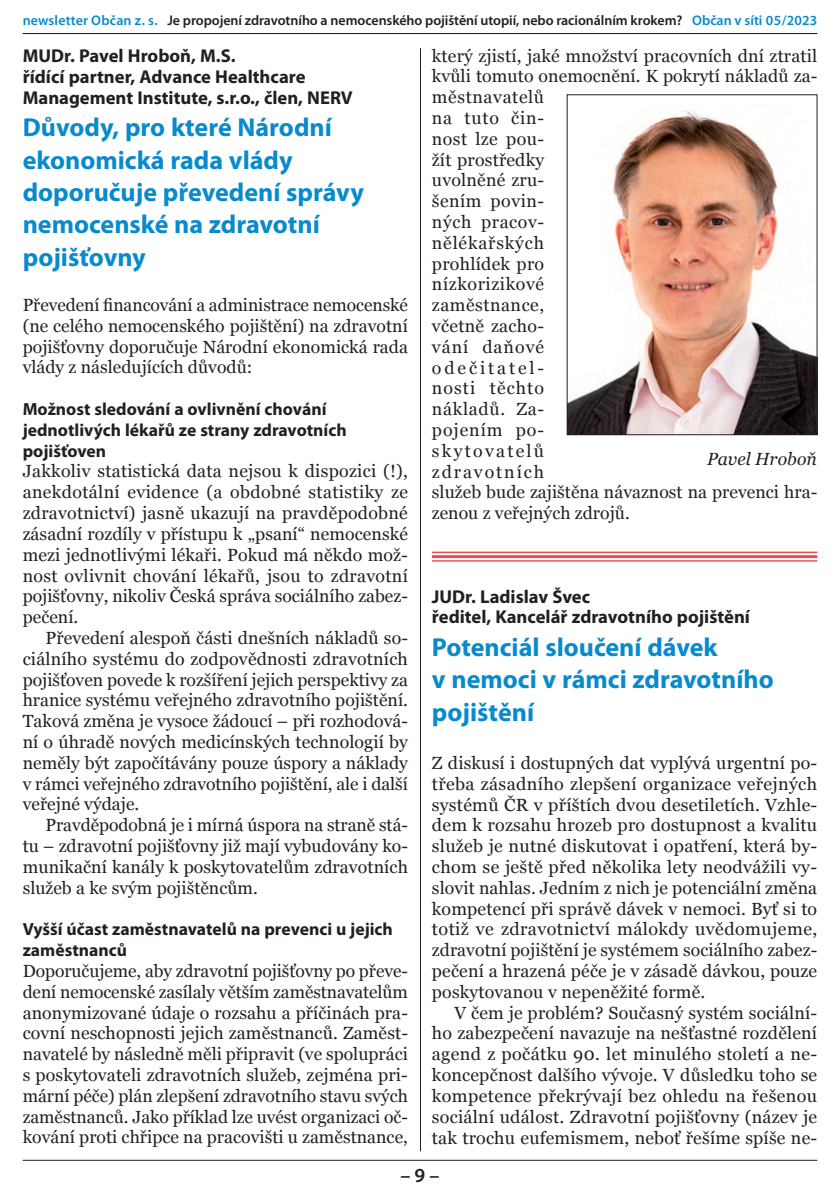
<style>
.page{position:relative;width:840px;height:1191px;background:#fff}
.page>*{position:absolute;margin:0;border:0;box-sizing:border-box;transform-origin:0 0}
.t1{font:700 26px/32.4px "Myriad Pro";color:#098acd}
.t2{font:600 20px "Myriad Pro";color:#231f20}
.t3{font:700 18.6px/20.8px "Myriad Pro";color:#231f20}
.t4{font:17.6px/20.8px "Georgia";letter-spacing:.01em;color:#231f20;text-align:justify}
.t5{font:700 17.6px/20.8px "Myriad Pro";color:#231f20}
.t6{font:italic 17.6px "Georgia";color:#231f20}
.t7{font:600 14px "Myriad Pro";letter-spacing:-.005em;color:#231f20}
.s1{color:#098acd}
</style>
<div class="page">
<hr style="left:23px;top:1159px;width:793px;height:1px;background:#231f20">
<hr style="left:23px;top:33px;width:793px;height:1px;background:#231f20">
<img style="left:568px;top:110px;width:246px;height:323px">
<div style="left:566px;top:94px;width:250px;height:341px;border:1px solid #231f20"></div>
<hr style="left:420px;top:48px;width:1px;height:1103px;background:#231f20">
<hr style="left:432px;top:551px;width:384px;height:2px;background:#ef474d">
<hr style="left:432px;top:555px;width:384px;height:3px;background:#ef474d">
<hr style="left:432px;top:560px;width:384px;height:1px;background:#ef474d">
<p class="t7" style="left:23px;top:12px;width:795px"><span class="s1">newsletter Občan z. s.</span> Je propojení zdravotního a nemocenského pojištění utopií, nebo racionálním krokem? <span class="s1">Občan v síti 05/2023</span></p>
<p class="t3" style="left:23px;top:45px;width:331px">MUDr. Pavel Hroboň, M.S.<br>řídící partner, Advance Healthcare<br>Management Institute, s.r.o., člen, NERV</p>
<h1 class="t1" style="left:23px;top:110px;width:343px">Důvody, pro které Národní ekonomická rada vlády doporučuje převedení správy nemocenské na zdravotní pojišťovny</h1>
<p class="t4" style="left:23px;top:294px;width:386px">Převedení financování a administrace nemocenské (ne celého nemocenského pojištění) na zdravotní pojišťovny doporučuje Národní ekonomická rada vlády z následujících důvodů:</p>
<p class="t5" style="left:23px;top:398px;width:325px">Možnost sledování a ovlivnění chování jednotlivých lékařů ze strany zdravotních pojišťoven</p>
<p class="t4" style="left:23px;top:461px;width:386px">Jakkoliv statistická data nejsou k dispozici (!), anekdotální evidence (a obdobné statistiky ze zdravotnictví) jasně ukazují na pravděpodobné zásadní rozdíly v přístupu k „psaní“ nemocenské mezi jednotlivými lékaři. Pokud má někdo mož&shy;nost ovlivnit chování lékařů, jsou to zdravotní pojišťovny, nikoliv Česká správa sociálního zabez&shy;pečení.</p>
<p class="t4" style="left:23px;top:627px;width:386px;text-indent:23px">Převedení alespoň části dnešních nákladů so&shy;ciálního systému do zodpovědnosti zdravotních pojišťoven povede k rozšíření jejich perspektivy za hranice systému veřejného zdravotního pojištění.<br>Taková změna je vysoce žádoucí – při rozhodová&shy;ní o úhradě nových medicínských technologií by neměly být započítávány pouze úspory a náklady v rámci veřejného zdravotního pojištění, ale i další veřejné výdaje.</p>
<p class="t4" style="left:23px;top:814px;width:386px;text-indent:23px">Pravděpodobná je i mírná úspora na straně stá&shy;tu – zdravotní pojišťovny již mají vybudovány ko&shy;munikační kanály k poskytovatelům zdravotních služeb a ke svým pojištěncům.</p>
<p class="t5" style="left:23px;top:918px;width:371px">Vyšší účast zaměstnavatelů na prevenci u jejich zaměstnanců</p>
<p class="t4" style="left:23px;top:960px;width:386px">Doporučujeme, aby zdravotní pojišťovny po převe&shy;dení nemocenské zasílaly větším zaměstnavatelům anonymizované údaje o rozsahu a příčinách pra&shy;covní neschopnosti jejich zaměstnanců. Zaměst&shy;navatelé by následně měli připravit (ve spolupráci s poskytovateli zdravotních služeb, zejména pri&shy;mární péče) plán zlepšení zdravotního stavu svých zaměstnanců. Jako příklad lze uvést organizaci oč&shy;kování proti chřipce na pracovišti u zaměstnance,</p>
<p class="t4" style="left:431px;top:45px;width:386px;text-align:left">který zjistí, jaké množství pracovních dní ztratil kvůli tomuto onemocnění. K pokrytí nákladů za&shy;městnavatelů<br>na tuto čin-<br>nost lze pou-<br>žít prostředky<br>uvolněné zru-<br>šením povin-<br>ných pracov-<br>nělékařských<br>prohlídek pro<br>nízkorizikové<br>zaměstnance,<br>včetně zacho-<br>vání daňové<br>odečitatel-<br>nosti těchto<br>nákladů. Za-<br>pojením po-<br>skytovatelů<br>zdravotních<br>služeb bude zajištěna návaznost na prevenci hra&shy;zenou z veřejných zdrojů.</p>
<p class="t6" style="left:706px;top:448px;width:111px">Pavel Hroboň</p>
<p class="t3" style="left:431px;top:585px;width:319px">JUDr. Ladislav Švec<br>ředitel, Kancelář zdravotního pojištění</p>
<h1 class="t1" style="left:431px;top:630px;width:343px">Potenciál sloučení dávek<br>v nemoci v rámci zdravotního pojištění</h1>
<p class="t4" style="left:431px;top:752px;width:386px">Z diskusí i dostupných dat vyplývá urgentní po&shy;třeba zásadního zlepšení organizace veřejných systémů ČR v příštích dvou desetiletích. Vzhle&shy;dem k rozsahu hrozeb pro dostupnost a kvalitu služeb je nutné diskutovat i opatření, která by&shy;chom se ještě před několika lety neodvážili vy&shy;slovit nahlas. Jedním z nich je potenciální změna kompetencí při správě dávek v nemoci. Byť si to totiž ve zdravotnictví málokdy uvědomujeme, zdravotní pojištění je systémem sociálního zabez&shy;pečení a hrazená péče je v zásadě dávkou, pouze poskytovanou v nepeněžité formě.</p>
<p class="t4" style="left:431px;top:1002px;width:386px;text-indent:23px">V čem je problém? Současný systém sociální&shy;ho zabezpečení navazuje na nešťastné rozdělení agend z počátku 90. let minulého století a ne&shy;koncepčnost dalšího vývoje. V důsledku toho se kompetence překrývají bez ohledu na řešenou sociální událost. Zdravotní pojišťovny (název je tak trochu eufemismem, neboť řešíme spíše ne-</p>
<p class="t2" style="left:400px;top:1162px;width:40px">– 9 –</p>
</div>
